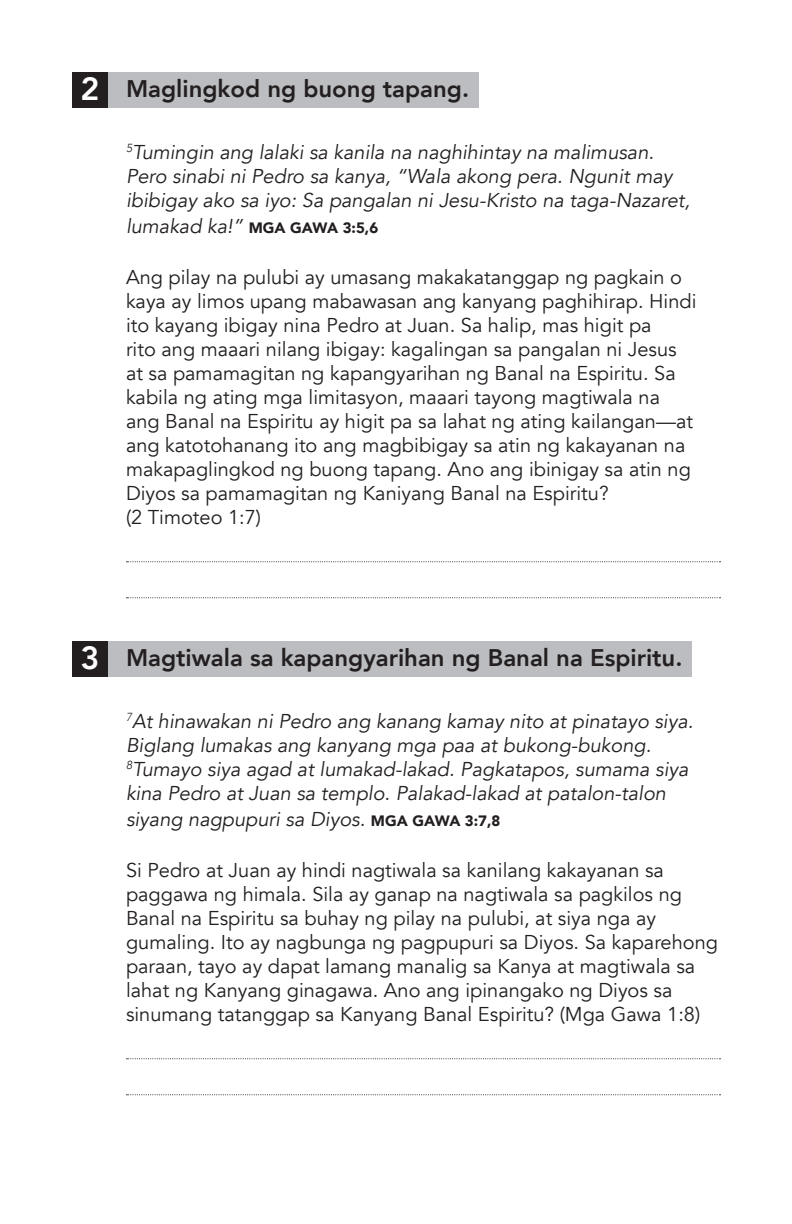
<style>
.page{position:relative;width:792px;height:1224px;background:#fff}
.page>*{position:absolute;margin:0;border:0;box-sizing:border-box;transform-origin:0 0}
.point_num{font:800 32px "Avenir";color:#fff}
.point_title_01{font:800 24px "Avenir";color:#231f20}
.point_body_text_01{font:20px/24px "Avenir";color:#231f20}
.point_verse_text{font:italic 20px/24px "Avenir";color:#231f20}
.point_verse_text-2{font:900 15px "Avenir";color:#231f20}
.s1{font-weight:400;font-style:italic;font-size:20px}
.s2{font-weight:900;font-style:normal;font-size:15px}
</style>
<div class="page">
<svg style="left:126px;top:561px;width:595px;height:1px"></svg>
<svg style="left:126px;top:597px;width:595px;height:1px"></svg>
<svg style="left:126px;top:1058px;width:595px;height:1px"></svg>
<svg style="left:126px;top:1094px;width:595px;height:1px"></svg>
<div style="left:72px;top:72px;width:36px;height:36px;background:#231f20"></div>
<div style="left:108px;top:72px;width:370px;height:36px;background:#bcbdc0"></div>
<div style="left:72px;top:641px;width:36px;height:36px;background:#231f20"></div>
<div style="left:108px;top:641px;width:583px;height:36px;background:#bcbdc0"></div>
<p class="point_num" style="left:81px;top:60px;width:20px">2</p>
<p class="point_title_01" style="left:126px;top:66px;width:345px">Maglingkod ng buong tapang.</p>
<p class="point_verse_text" style="left:126px;top:140px;width:566px"><sup>5</sup>Tumingin ang lalaki sa kanila na naghihintay na malimusan.<br>Pero sinabi ni Pedro sa kanya, “Wala akong pera. Ngunit may ibibigay ako sa iyo: Sa pangalan ni Jesu-Kristo na taga-Nazaret,</p>
<p class="point_verse_text-2" style="left:126px;top:215px;width:254px"><span class="s1">lumakad ka!”</span> MGA GAWA 3:5,6</p>
<p class="point_body_text_01" style="left:126px;top:265px;width:572px">Ang pilay na pulubi ay umasang makakatanggap ng pagkain o kaya ay limos upang mabawasan ang kanyang paghihirap. Hindi ito kayang ibigay nina Pedro at Juan. Sa halip, mas higit pa<br>rito ang maaari nilang ibigay: kagalingan sa pangalan ni Jesus at sa pamamagitan ng kapangyarihan ng Banal na Espiritu. Sa kabila ng ating mga limitasyon, maaari tayong magtiwala na ang Banal na Espiritu ay higit pa sa lahat ng ating kailangan—at ang katotohanang ito ang magbibigay sa atin ng kakayanan na makapaglingkod ng buong tapang. Ano ang ibinigay sa atin ng Diyos sa pamamagitan ng Kaniyang Banal na Espiritu?<br>(2 Timoteo 1:7)</p>
<p class="point_num" style="left:81px;top:629px;width:20px">3</p>
<p class="point_title_01" style="left:126px;top:635px;width:558px">Magtiwala sa kapangyarihan ng Banal na Espiritu.</p>
<p class="point_verse_text" style="left:126px;top:709px;width:569px"><sup>7</sup>At hinawakan ni Pedro ang kanang kamay nito at pinatayo siya.<br>Biglang lumakas ang kanyang mga paa at bukong-bukong.<br><sup>8</sup>Tumayo siya agad at lumakad-lakad. Pagkatapos, sumama siya kina Pedro at Juan sa templo. Palakad-lakad at patalon-talon</p>
<p class="point_verse_text" style="left:126px;top:807px;width:376px">siyang nagpupuri sa Diyos. <span class="s2">MGA GAWA 3:7,8</span></p>
<p class="point_body_text_01" style="left:126px;top:858px;width:594px">Si Pedro at Juan ay hindi nagtiwala sa kanilang kakayanan sa paggawa ng himala. Sila ay ganap na nagtiwala sa pagkilos ng Banal na Espiritu sa buhay ng pilay na pulubi, at siya nga ay gumaling. Ito ay nagbunga ng pagpupuri sa Diyos. Sa kaparehong paraan, tayo ay dapat lamang manalig sa Kanya at magtiwala sa lahat ng Kanyang ginagawa. Ano ang ipinangako ng Diyos sa sinumang tatanggap sa Kanyang Banal Espiritu? (Mga Gawa 1:8)</p>
</div>
